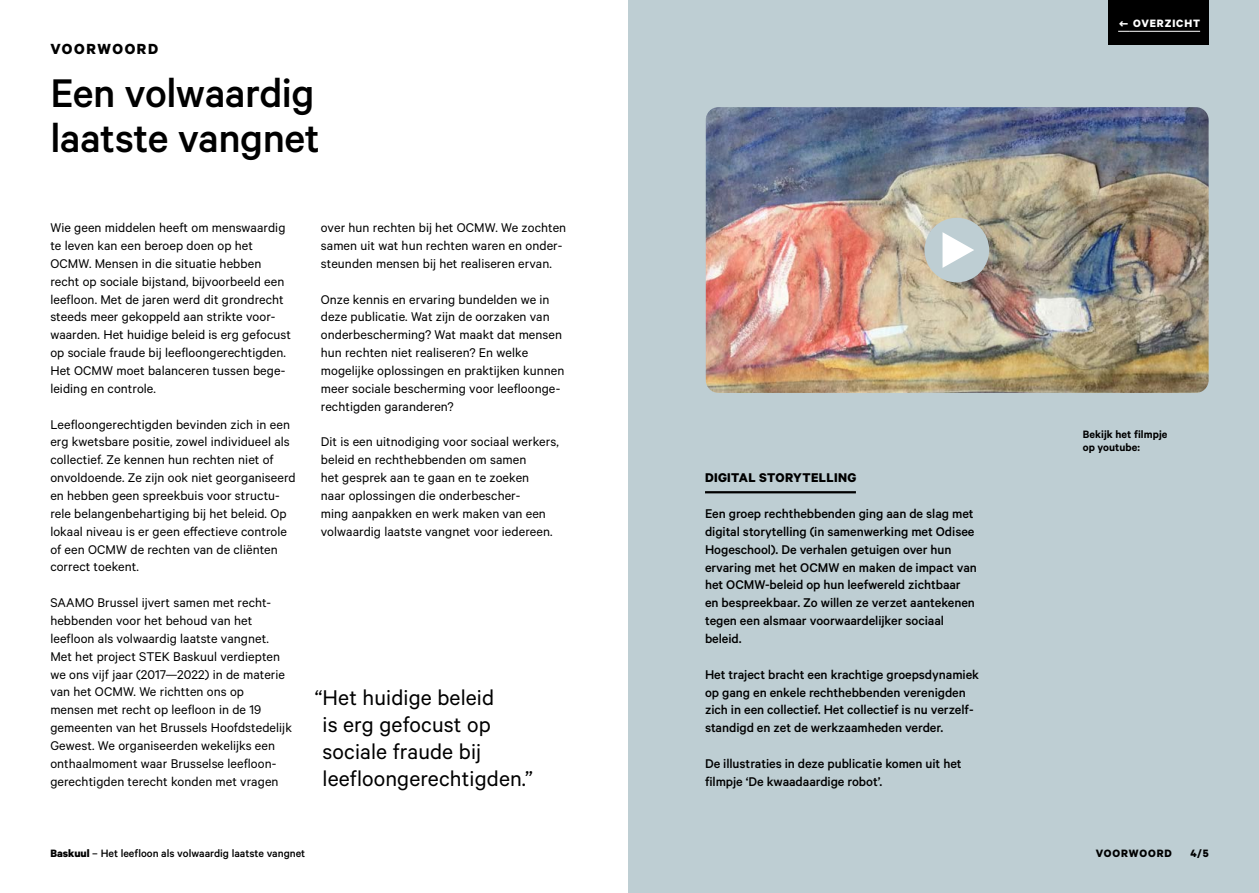
<style>
.page{position:relative;width:1259px;height:893px;background:#fff}
.page>*{position:absolute;margin:0;border:0;box-sizing:border-box;transform-origin:0 0}
.t1{font:500 45px/44.7px "Calibre";letter-spacing:-.01em;color:#000}
.t2{font:24px/26.8px "Calibre";letter-spacing:.005em;color:#000}
.t3{font:700 16.5px "Calibre";letter-spacing:.1em;color:#000}
.t4{font:14.25px/17.9px "Calibre";letter-spacing:.005em;color:#000}
.t5{font:500 14.25px/17.9px "Calibre";letter-spacing:-.005em;color:#000}
.t6{font:700 14.25px "Calibre";letter-spacing:.025em;color:#000}
.t7{font:500 12px "Calibre";color:#000}
.t8{font:600 12px/13.5px "Calibre";letter-spacing:.005em;color:#000}
.t9{font:700 12px "Calibre";letter-spacing:.075em;color:#000}
.t10{font:700 12px "Calibre";letter-spacing:.075em;color:#fff}
.s1{font-family:"IBM Plex Sans"}
.s2{font-weight:700}
</style>
<div class="page">
<div style="left:628px;top:0;width:631px;height:893px;background:#beced3"></div>
<hr style="left:705px;top:491px;width:151px;height:2px;background:#000">
<img style="left:706px;top:107px;width:502px;height:286px">
<div style="left:1108px;top:0;width:100px;height:45px;background:#000"></div>
<div style="left:924px;top:218px;width:65px;height:64px;background:#beced3;border-radius:50%"></div>
<svg style="left:942px;top:232px;width:32px;height:36px"></svg>
<svg style="left:1118px;top:31px;width:12px;height:1px"></svg>
<hr style="left:1130px;top:31px;width:70px;height:1px;background:#fff">
<p class="t3" style="left:50px;top:38px;width:109px">VOORWOORD</p>
<h1 class="t1" style="left:50px;top:70px;width:271px">Een volwaardig laatste vangnet</h1>
<p class="t4" style="left:50px;top:218px;width:242px">Wie geen middelen heeft om menswaardig te leven kan een beroep doen op het OCMW. Mensen in die situatie hebben recht op sociale bijstand, bijvoorbeeld een leefloon. Met de jaren werd dit grondrecht steeds meer gekoppeld aan strikte voor&shy;waarden. Het huidige beleid is erg gefocust op sociale fraude bij leefloongerechtigden.<br>Het OCMW moet balanceren tussen bege&shy;leiding en controle.</p>
<p class="t4" style="left:50px;top:415px;width:247px">Leefloongerechtigden bevinden zich in een erg kwetsbare positie, zowel individueel als collectief. Ze kennen hun rechten niet of onvoldoende. Ze zijn ook niet georganiseerd en hebben geen spreekbuis voor structu&shy;rele belangenbehartiging bij het beleid. Op lokaal niveau is er geen effectieve controle of een OCMW de rechten van de cliënten correct toekent.</p>
<p class="t4" style="left:50px;top:593px;width:243px">SAAMO Brussel ijvert samen met recht&shy;hebbenden voor het behoud van het leefloon als volwaardig laatste vangnet.<br>Met het project STEK Baskuul verdiepten we ons vijf jaar (2017—2022) in de materie van het OCMW. We richtten ons op<br>mensen met recht op leefloon in de 19 gemeenten van het Brussels Hoofdstedelijk Gewest. We organiseerden wekelijks een onthaalmoment waar Brusselse leefloon&shy;gerechtigden terecht konden met vragen</p>
<p class="t4" style="left:321px;top:218px;width:247px">over hun rechten bij het OCMW. We zochten samen uit wat hun rechten waren en onder&shy;steunden mensen bij het realiseren ervan.</p>
<p class="t4" style="left:321px;top:290px;width:245px">Onze kennis en ervaring bundelden we in deze publicatie. Wat zijn de oorzaken van onderbescherming? Wat maakt dat mensen hun rechten niet realiseren? En welke mogelijke oplossingen en praktijken kunnen meer sociale bescherming voor leefloonge&shy;rechtigden garanderen?</p>
<p class="t4" style="left:321px;top:432px;width:239px">Dit is een uitnodiging voor sociaal werkers, beleid en rechthebbenden om samen<br>het gesprek aan te gaan en te zoeken<br>naar oplossingen die onderbescher-<br>ming aanpakken en werk maken van een volwaardig laatste vangnet voor iedereen.</p>
<h2 class="t2" style="left:322px;top:684px;width:212px;text-indent:-8px">“Het huidige beleid<br>is erg gefocust op sociale fraude bij leefloongerechtigden.”</h2>
<p class="t10" style="left:1118px;top:16px;width:83px"><span class="s1">←</span> OVERZICHT</p>
<p class="t6" style="left:705px;top:469px;width:153px">DIGITAL STORYTELLING</p>
<p class="t5" style="left:705px;top:504px;width:273px">Een groep rechthebbenden ging aan de slag met digital storytelling (in samenwerking met Odisee Hogeschool). De verhalen getuigen over hun ervaring met het OCMW en maken de impact van het OCMW-beleid op hun leefwereld zichtbaar en bespreekbaar. Zo willen ze verzet aantekenen tegen een alsmaar voorwaardelijker sociaal beleid.</p>
<p class="t5" style="left:705px;top:665px;width:275px">Het traject bracht een krachtige groepsdynamiek op gang en enkele rechthebbenden verenigden zich in een collectief. Het collectief is nu verzelf&shy;standigd en zet de werkzaamheden verder.</p>
<p class="t5" style="left:705px;top:754px;width:258px">De illustraties in deze publicatie komen uit het filmpje ‘De kwaadaardige robot’.</p>
<p class="t8" style="left:1082px;top:427px;width:86px">Bekijk het filmpje op youtube:</p>
<p class="t7" style="left:50px;top:846px;width:256px"><span class="s2">Baskuul</span> – Het leefloon als volwaardig laatste vangnet</p>
<p class="t9" style="left:1095px;top:846px;width:77px">VOORWOORD</p>
<p class="t9" style="left:1190px;top:846px;width:20px">4/5</p>
</div>
